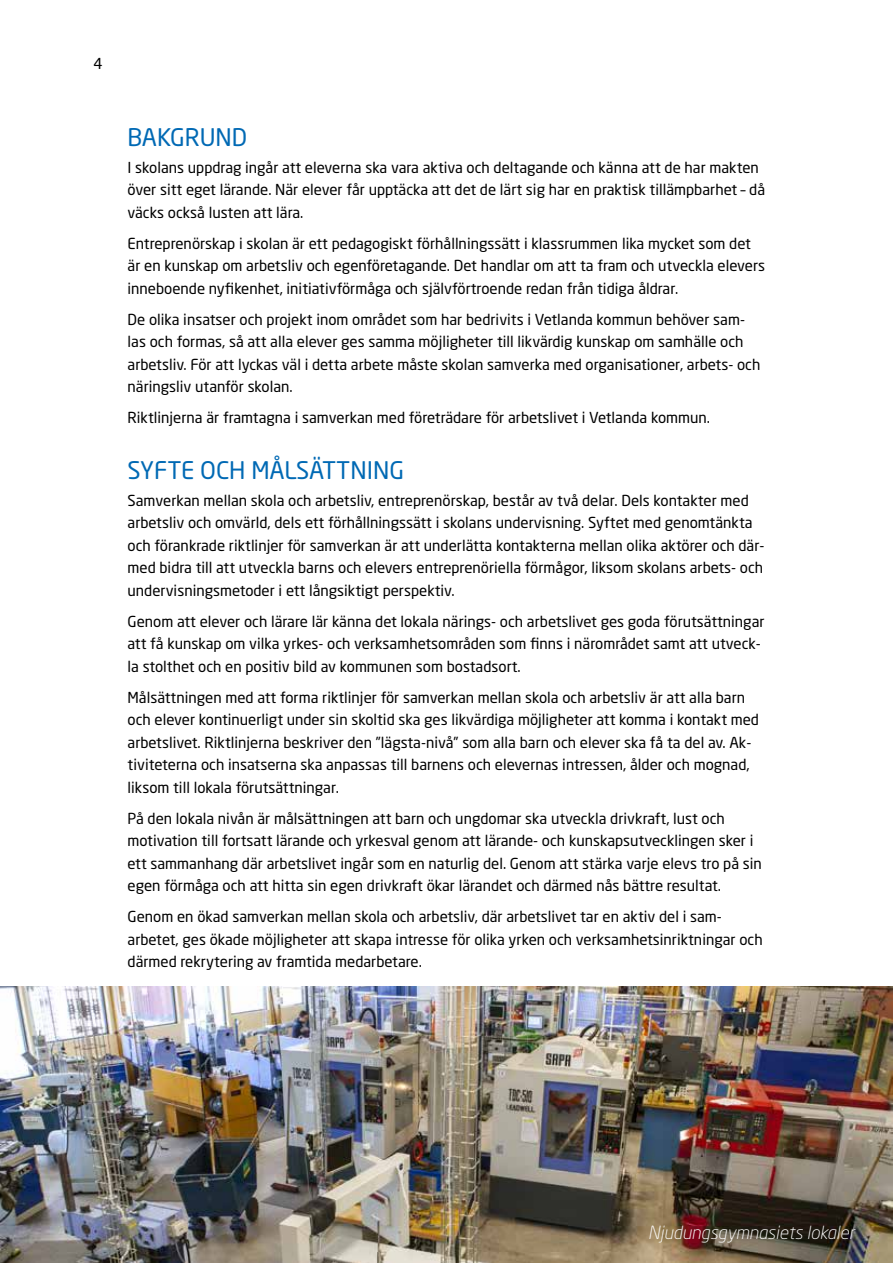
<style>
.page{position:relative;width:893px;height:1263px;background:#fff}
.page>*{position:absolute;margin:0;border:0;box-sizing:border-box;transform-origin:0 0}
.t1{font:24px "Neo Sans Pro";color:#0069b4}
.t2{font:italic 300 18px "Neo Sans Pro";color:#fff}
.t3{font:15px/22.5px "Neo Sans Pro";color:#000}
</style>
<div class="page">
<img style="left:0;top:986px;width:893px;height:277px">
<p class="t3" style="left:94px;top:52px;width:11px">4</p>
<h1 class="t1" style="left:128px;top:122px;width:121px">BAKGRUND</h1>
<p class="t3" style="left:128px;top:156px;width:639px">I skolans uppdrag ingår att eleverna ska vara aktiva och deltagande och känna att de har makten över sitt eget lärande. När elever får upptäcka att det de lärt sig har en praktisk tillämpbarhet – då väcks också lusten att lära.</p>
<p class="t3" style="left:128px;top:232px;width:639px">Entreprenörskap i skolan är ett pedagogiskt förhållningssätt i klassrummen lika mycket som det är en kunskap om arbetsliv och egenföretagande. Det handlar om att ta fram och utveckla elevers inneboende nyfikenhet, initiativförmåga och självförtroende redan från tidiga åldrar.</p>
<p class="t3" style="left:128px;top:308px;width:634px">De olika insatser och projekt inom området som har bedrivits i Vetlanda kommun behöver sam&shy;las och formas, så att alla elever ges samma möjligheter till likvärdig kunskap om samhälle och arbetsliv. För att lyckas väl i detta arbete måste skolan samverka med organisationer, arbets- och näringsliv utanför skolan.</p>
<p class="t3" style="left:128px;top:406px;width:584px">Riktlinjerna är framtagna i samverkan med företrädare för arbetslivet i Vetlanda kommun.</p>
<h1 class="t1" style="left:128px;top:455px;width:278px">SYFTE OCH MÅLSÄTTNING</h1>
<p class="t3" style="left:128px;top:489px;width:638px">Samverkan mellan skola och arbetsliv, entreprenörskap, består av två delar. Dels kontakter med arbetsliv och omvärld, dels ett förhållningssätt i skolans undervisning. Syftet med genomtänkta och förankrade riktlinjer för samverkan är att underlätta kontakterna mellan olika aktörer och där&shy;med bidra till att utveckla barns och elevers entreprenöriella förmågor, liksom skolans arbets- och undervisningsmetoder i ett långsiktigt perspektiv.</p>
<p class="t3" style="left:128px;top:610px;width:638px">Genom att elever och lärare lär känna det lokala närings- och arbetslivet ges goda förutsättningar att få kunskap om vilka yrkes- och verksamhetsområden som finns i närområdet samt att utveck&shy;la stolthet och en positiv bild av kommunen som bostadsort.</p>
<p class="t3" style="left:128px;top:686px;width:633px">Målsättningen med att forma riktlinjer för samverkan mellan skola och arbetsliv är att alla barn och elever kontinuerligt under sin skoltid ska ges likvärdiga möjligheter att komma i kontakt med arbetslivet. Riktlinjerna beskriver den ”lägsta-nivå” som alla barn och elever ska få ta del av. Ak&shy;tiviteterna och insatserna ska anpassas till barnens och elevernas intressen, ålder och mognad, liksom till lokala förutsättningar.</p>
<p class="t3" style="left:128px;top:807px;width:636px">På den lokala nivån är målsättningen att barn och ungdomar ska utveckla drivkraft, lust och motivation till fortsatt lärande och yrkesval genom att lärande- och kunskapsutvecklingen sker i ett sammanhang där arbetslivet ingår som en naturlig del. Genom att stärka varje elevs tro på sin egen förmåga och att hitta sin egen drivkraft ökar lärandet och därmed nås bättre resultat.</p>
<p class="t3" style="left:128px;top:905px;width:637px">Genom en ökad samverkan mellan skola och arbetsliv, där arbetslivet tar en aktiv del i sam&shy;arbetet, ges ökade möjligheter att skapa intresse för olika yrken och verksamhetsinriktningar och därmed rekrytering av framtida medarbetare.</p>
<p class="t2" style="left:648px;top:1222px;width:208px">Njudungsgymnasiets lokaler</p>
</div>
